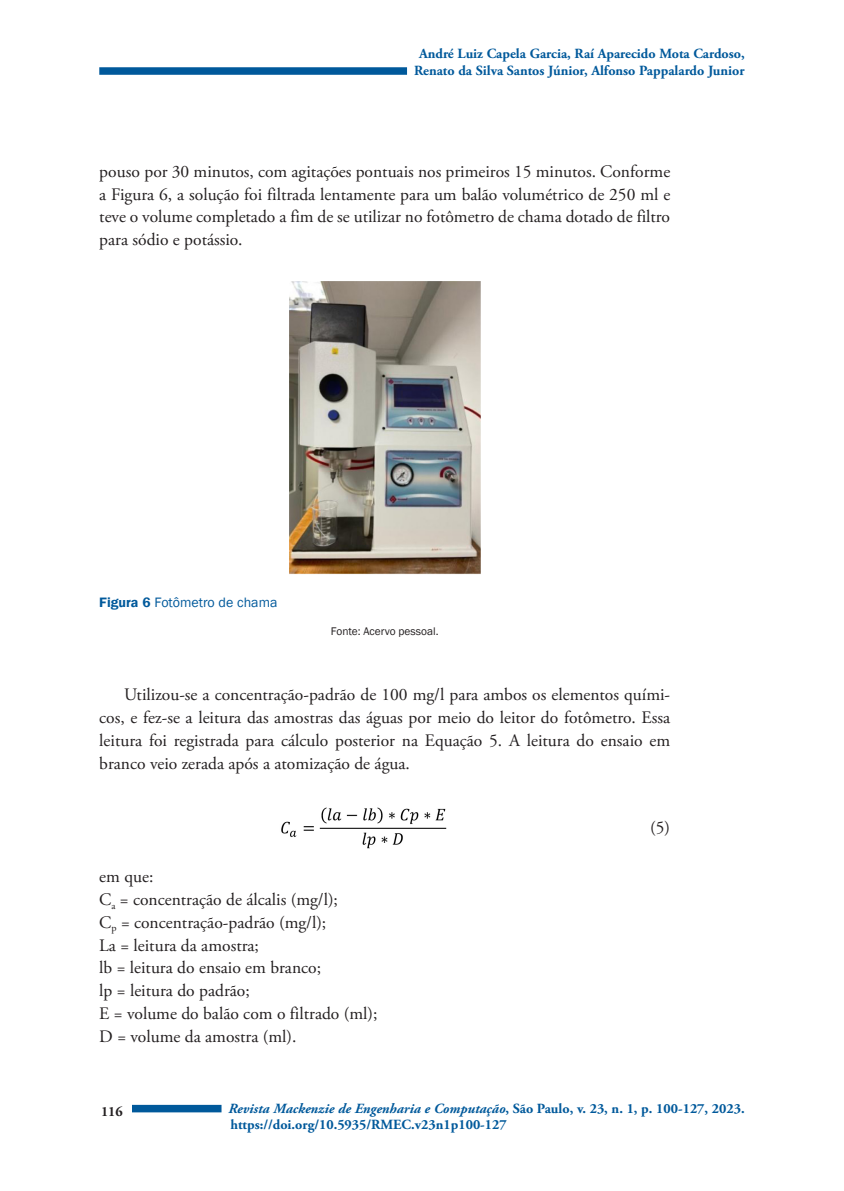
<style>
.page{position:relative;width:844px;height:1191px;background:#fff}
.page>*{position:absolute;margin:0;border:0;box-sizing:border-box;transform-origin:0 0}
.Texto{font:17.5px/22.8px "Adobe Garamond Pro";color:#231f20;text-align:justify}
.Fórmula{font:17.5px "Adobe Garamond Pro";color:#231f20}
.t1{font:700 14px/16.8px "Adobe Garamond Pro";color:#00599b}
.Figura_Titulo{font:14px "Franklin Gothic";color:#00599b}
.t2{font:700 14px "Adobe Garamond Pro";color:#231f20}
.Figura_fonte{font:11.38px "Franklin Gothic";color:#231f20}
.s1{font-weight:600}
.s2{font-style:italic}
</style>
<div class="page">
<div style="left:131px;top:1104px;width:90px;height:8px;background:#00599b"></div>
<div style="left:99px;top:1104px;width:33px;height:27px;background:#fff"></div>
<div style="left:99px;top:67px;width:308px;height:8px;background:#00599b"></div>
<img style="left:289px;top:281px;width:191px;height:293px">
<img style="left:281px;top:807px;width:166px;height:42px">
<p class="t1" style="left:414px;top:46px;width:332px;text-align:center">André Luiz Capela Garcia, Raí Aparecido Mota Cardoso,<br>Renato da Silva Santos Júnior, Alfonso Pappalardo Junior</p>
<p class="Texto" style="left:99px;top:160px;width:572px">pouso por 30 minutos, com agitações pontuais nos primeiros 15 minutos. Conforme a Figura 6, a solução foi filtrada lentamente para um balão volumétrico de 250 ml e teve o volume completado a fim de se utilizar no fotômetro de chama dotado de filtro para sódio e potássio.</p>
<p class="Figura_Titulo" style="left:99px;top:594px;width:180px"><span class="s1">Figura 6</span> Fotômetro de chama</p>
<p class="Figura_fonte" style="left:331px;top:624px;width:109px">Fonte: Acervo pessoal.</p>
<p class="Texto" style="left:99px;top:684px;width:572px;text-indent:25px">Utilizou-se a concentração-padrão de 100 mg/l para ambos os elementos quími&shy;cos, e fez-se a leitura das amostras das águas por meio do leitor do fotômetro. Essa leitura foi registrada para cálculo posterior na Equação 5. A leitura do ensaio em branco veio zerada após a atomização de água.</p>
<p class="Texto" style="left:99px;top:866px;width:56px">em que:</p>
<p class="Texto" style="left:99px;top:888px;width:240px">C<sub>a</sub> = concentração de álcalis (mg/l);</p>
<p class="Texto" style="left:99px;top:911px;width:228px">C<sub>p</sub> = concentração-padrão (mg/l);</p>
<p class="Texto" style="left:99px;top:934px;width:161px">La = leitura da amostra;</p>
<p class="Texto" style="left:99px;top:957px;width:223px">lb = leitura do ensaio em branco;</p>
<p class="Texto" style="left:99px;top:979px;width:152px">lp = leitura do padrão;</p>
<p class="Texto" style="left:99px;top:1002px;width:280px">E = volume do balão com o filtrado (ml);</p>
<p class="Texto" style="left:99px;top:1025px;width:199px">D = volume da amostra (ml).</p>
<p class="Fórmula" style="left:650px;top:817px;width:21px">(5)</p>
<p class="t2" style="left:101px;top:1103px;width:23px">116</p>
<p class="t1" style="left:228px;top:1100px;width:517px"><span class="s2">Revista Mackenzie de Engenharia e Computação</span>, São Paulo, v. 23, n. 1, p. 100-127, 2023. https://doi.org/10.5935/RMEC.v23n1p100-127</p>
</div>
